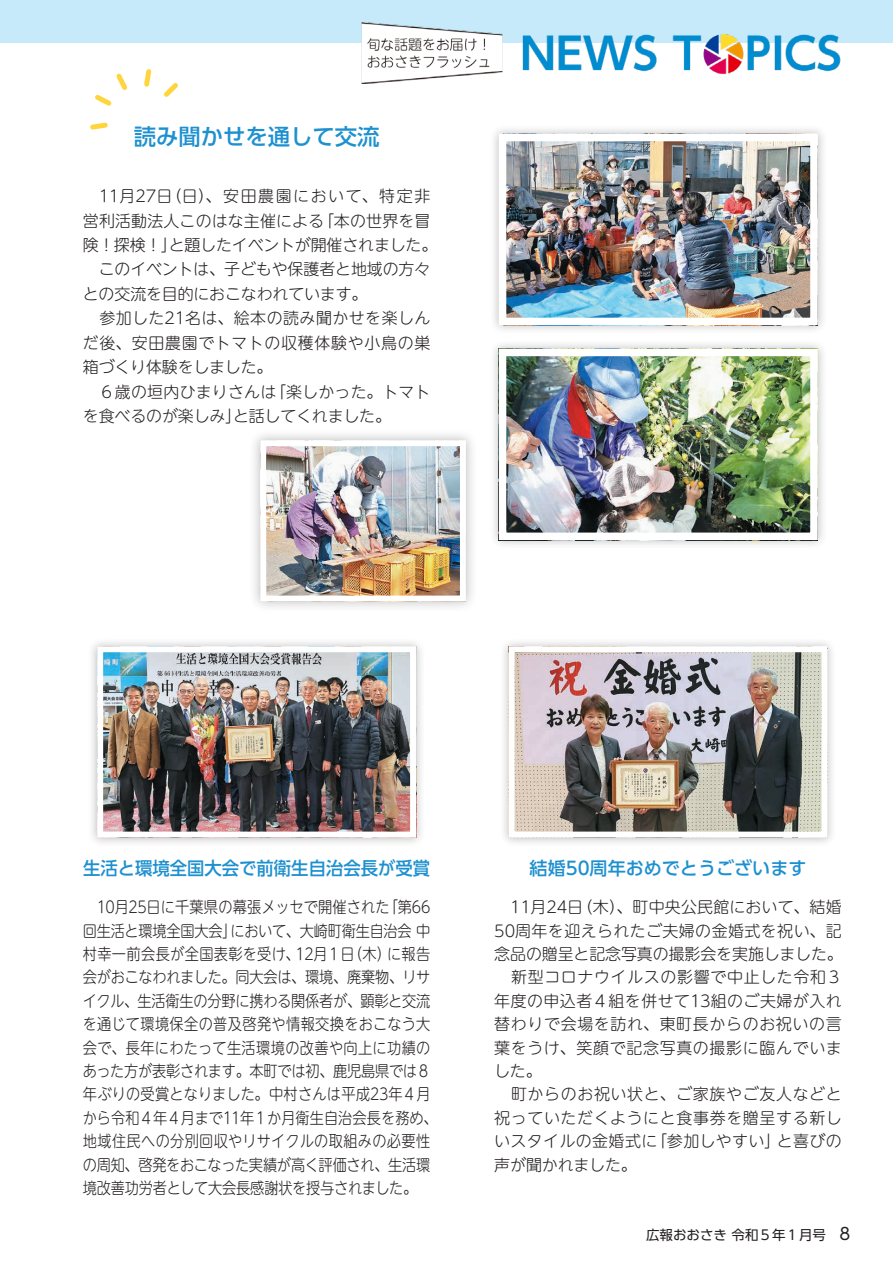
<style>
.page{position:relative;width:893px;height:1263px;background:#fff}
.page>*{position:absolute;margin:0;border:0;box-sizing:border-box;transform-origin:0 0}
.t1{font:500 22.35px "UD Shin Go Pr 6";color:#1d90d0}
.t2{font:500 18px "UD Shin Go Pr 6";color:#1d90d0;scale:.96 1}
.t3{font:500 18px "UD Shin Go Pr 6";color:#1d90d0}
.t4{font:16.5px "UD Shin Go Pr 6";color:#231f20}
.t5{font:300 15.9px/23.4px "UD Shin M Go Pr 6";letter-spacing:.01em;color:#231f20;scale:.89 1}
.t6{font:300 15.9px/24.5px "UD Shin M Go Pr 6";letter-spacing:.01em;color:#231f20}
.t7{font:300 15.9px "UD Shin M Go Pr 6";letter-spacing:.045em;color:#231f20}
.t8{font:300 15.9px "UD Shin M Go Pr 6";letter-spacing:-.01em;color:#231f20}
.t9{font:300 15.9px "UD Shin M Go Pr 6";letter-spacing:.03em;color:#231f20}
.t10{font:300 15.9px "UD Shin M Go Pr 6";letter-spacing:.04em;color:#231f20}
.t11{font:300 15.9px/23.4px "UD Shin M Go Pr 6";letter-spacing:-.01em;color:#231f20;scale:.89 1}
.t12{font:300 15.9px "UD Shin M Go Pr 6";letter-spacing:.1em;color:#231f20}
.t13{font:300 15.9px "UD Shin M Go Pr 6";letter-spacing:-.015em;color:#231f20;scale:.89 1}
.t14{font:13.5px "UD Shin Go Pr 6";color:#231f20}
</style>
<div class="page">
<div style="left:0;top:0;width:893px;height:43px;background:#c6eafa"></div>
<img style="left:361px;top:22px;width:480px;height:62px">
<div style="left:499px;top:637px;width:338px;height:210px;background:#231f20;opacity:.3"></div>
<img style="left:516px;top:653px;width:304px;height:177px">
<div style="left:509px;top:646px;width:318px;height:191px;border:6px solid #fff"></div>
<div style="left:88px;top:637px;width:337px;height:210px;background:#231f20;opacity:.3"></div>
<img style="left:104px;top:653px;width:305px;height:177px">
<div style="left:97px;top:646px;width:319px;height:191px;border:6px solid #fff"></div>
<div style="left:490px;top:124px;width:337px;height:211px;background:#231f20;opacity:.3"></div>
<img style="left:508px;top:143px;width:301px;height:173px">
<div style="left:499px;top:134px;width:319px;height:191px;border:8px solid #fff"></div>
<svg style="left:90px;top:69px;width:88px;height:61px"></svg>
<div style="left:489px;top:339px;width:338px;height:210px;background:#231f20;opacity:.3"></div>
<img style="left:508px;top:358px;width:301px;height:173px">
<div style="left:499px;top:349px;width:319px;height:191px;border:8px solid #fff"></div>
<div style="left:249px;top:429px;width:228px;height:184px;background:#231f20;opacity:.3"></div>
<img style="left:267px;top:447px;width:192px;height:148px">
<div style="left:260px;top:440px;width:206px;height:162px;border:6px solid #fff"></div>
<h1 class="t1" style="left:134px;top:119px;width:247px">読み聞かせを通して交流</h1>
<p class="t12" style="left:166px;top:183px;width:266px">（日）、安田農園において、特定非</p>
<p class="t6" style="left:83px;top:183px;width:91px">　11月27日</p>
<p class="t6" style="left:318px;top:207px;width:114px">「本の世界を冒</p>
<p class="t6" style="left:169px;top:207px;width:270px;text-indent:-86px">営利活動法人このはな主催による<br>と題したイベントが開催されました。</p>
<p class="t6" style="left:83px;top:232px;width:96px">険！探検！」</p>
<p class="t8" style="left:83px;top:256px;width:349px">　このイベントは、子どもや保護者と地域の方々</p>
<p class="t8" style="left:83px;top:281px;width:286px">との交流を目的におこなわれています。</p>
<p class="t9" style="left:83px;top:305px;width:349px">　参加した21名は、絵本の読み聞かせを楽しん</p>
<p class="t7" style="left:83px;top:330px;width:349px">だ後、安田農園でトマトの収穫体験や小鳥の巣</p>
<p class="t8" style="left:83px;top:354px;width:191px">箱づくり体験をしました。</p>
<p class="t6" style="left:270px;top:378px;width:162px">「楽しかった。トマト</p>
<p class="t6" style="left:233px;top:378px;width:159px;text-indent:-150px">　６歳の垣内ひまりさんは<br>と話してくれました。</p>
<p class="t8" style="left:83px;top:403px;width:160px">を食べるのが楽しみ」</p>
<p class="t2" style="left:83px;top:854px;width:363px">生活と環境全国大会で前衛生自治会長が受賞</p>
<p class="t5" style="left:384px;top:895px;width:54px">「第66</p>
<p class="t11" style="left:230px;top:895px;width:226px;text-indent:-148px">　10月25日に千葉県の幕張メッセで開催された<br>において、大崎町衛生自治会中</p>
<p class="t13" style="left:83px;top:918px;width:175px">回生活と環境全国大会」</p>
<p class="t5" style="left:83px;top:941px;width:400px">村幸一前会長が全国表彰を受け、<br>会がおこなわれました。同大会は、環境、廃棄物、リサイクル、生活衛生の分野に携わる関係者が、顕彰と交流を通じて環境保全の普及啓発や情報交換をおこなう大会で、長年にわたって生活環境の改善や向上に功績のあった方が表彰されます。本町では初、鹿児島県では８年ぶりの受賞となりました。中村さんは平成23年４月から令和４年４月まで11年１か月衛生自治会長を務め、地域住民への分別回収やリサイクルの取組みの必要性の周知、啓発をおこなった実績が高く評価され、生活環境改善功労者として大会長感謝状を授与されました。</p>
<p class="t5" style="left:296px;top:941px;width:108px">12月１（日木）</p>
<p class="t5" style="left:387px;top:941px;width:50px">に報告</p>
<p class="t3" style="left:530px;top:854px;width:278px">結婚50周年おめでとうございます</p>
<p class="t6" style="left:577px;top:894px;width:266px">（木）、町中央公民館において、結婚</p>
<p class="t6" style="left:494px;top:894px;width:90px">　11月24日</p>
<p class="t6" style="left:494px;top:917px;width:349px">50周年を迎えられたご夫婦の金婚式を祝い、記</p>
<p class="t6" style="left:494px;top:941px;width:350px">念品の贈呈と記念写真の撮影会を実施しました。</p>
<p class="t10" style="left:494px;top:964px;width:349px">　新型コロナウイルスの影響で中止した令和３</p>
<p class="t9" style="left:494px;top:988px;width:349px">年度の申込者４組を併せて13組のご夫婦が入れ</p>
<p class="t7" style="left:494px;top:1011px;width:349px">替わりで会場を訪れ、東町長からのお祝いの言</p>
<p class="t7" style="left:494px;top:1035px;width:349px">葉をうけ、笑顔で記念写真の撮影に臨んでいま</p>
<p class="t6" style="left:494px;top:1058px;width:49px">した。</p>
<p class="t7" style="left:494px;top:1081px;width:349px">　町からのお祝い状と、ご家族やご友人などと</p>
<p class="t10" style="left:494px;top:1105px;width:349px">祝っていただくようにと食事券を贈呈する新し</p>
<p class="t6" style="left:777px;top:1128px;width:67px">と喜びの</p>
<p class="t6" style="left:651px;top:1128px;width:131px">「参加しやすい」</p>
<p class="t6" style="left:494px;top:1128px;width:165px;line-height:23.4px">いスタイルの金婚式に声が聞かれました。</p>
<p class="t14" style="left:646px;top:1224px;width:181px">広報おおさき令和５年１月号</p>
<p class="t4" style="left:840px;top:1221px;width:12px">8</p>
</div>
